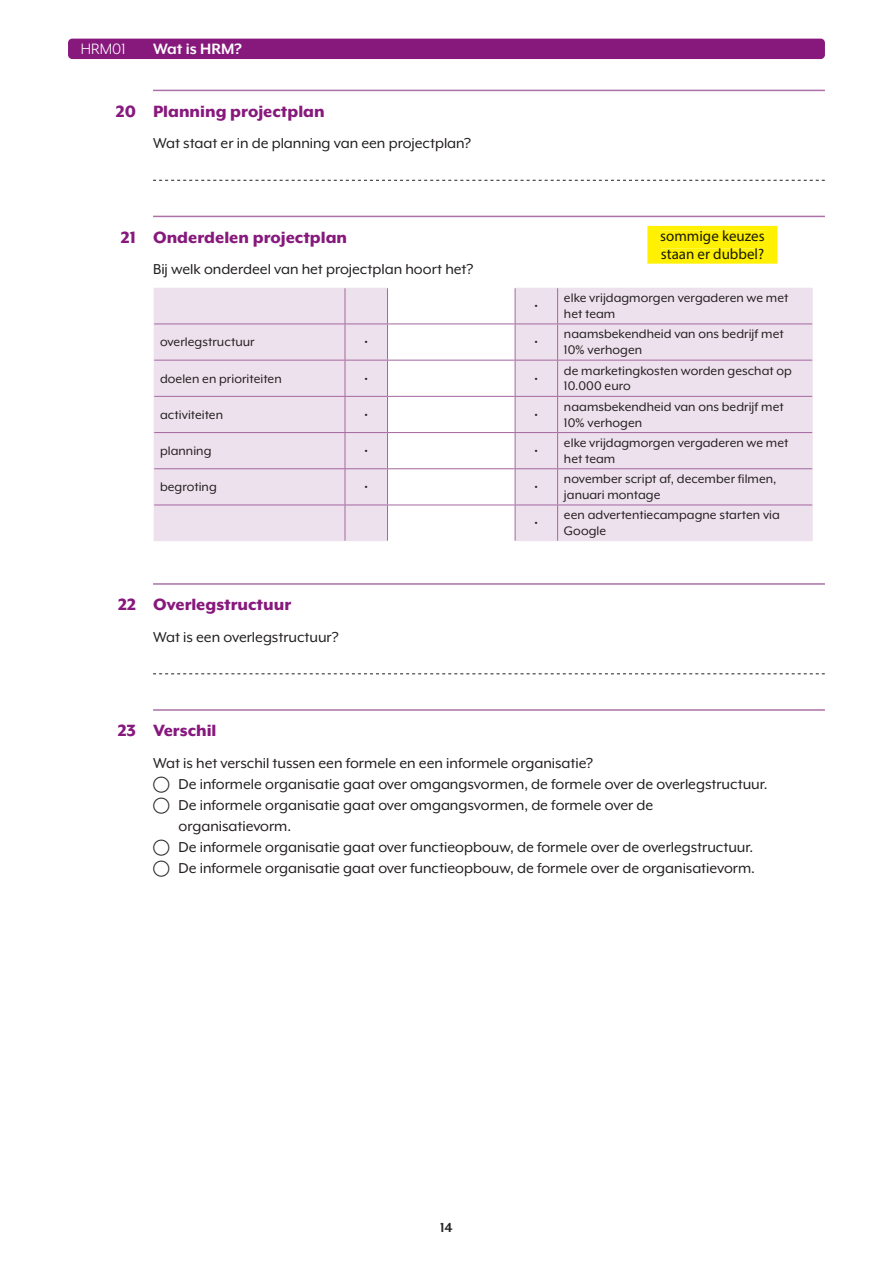
<style>
.page{position:relative;width:893px;height:1263px;background:#fff}
.page>*{position:absolute;margin:0;border:0;box-sizing:border-box;transform-origin:0 0}
.t1{font:800 18.75px "Mr Eaves XL Mod OT";color:#87197d}
.t2{font:700 17.25px "Mr Eaves XL Mod OT";color:#fff}
.t3{font:17.25px "Mr Eaves XL Mod OT";color:#fff}
.t4{font:16.5px "Mr Eaves XL Mod OT";color:#231f20}
.t5{font:15px/18px "Myriad Pro";color:#191a00}
.t6{font:700 15px "Mr Eaves XL San OT";color:#231f20}
.t7{font:14.25px/15.8px "Mr Eaves XL Mod OT";letter-spacing:.005em;color:#231f20}
</style>
<div class="page">
<hr style="left:153px;top:90px;width:672px;height:1px;background:#aa71a6">
<svg style="left:153px;top:180px;width:672px;height:1px"></svg>
<hr style="left:153px;top:216px;width:672px;height:1px;background:#aa71a6">
<hr style="left:153px;top:583px;width:672px;height:2px;background:#aa71a6">
<svg style="left:153px;top:673px;width:672px;height:1px"></svg>
<hr style="left:153px;top:709px;width:672px;height:2px;background:#aa71a6">
<div style="left:154px;top:288px;width:659px;height:253px;background:#ede1ed"></div>
<svg style="left:388px;top:288px;width:127px;height:253px"></svg>
<hr style="left:345px;top:288px;width:1px;height:36px;background:#a567a0">
<hr style="left:387px;top:288px;width:1px;height:36px;background:#a567a0">
<hr style="left:515px;top:288px;width:1px;height:36px;background:#a567a0">
<hr style="left:557px;top:288px;width:1px;height:36px;background:#a567a0">
<hr style="left:345px;top:324px;width:1px;height:36px;background:#a567a0">
<hr style="left:387px;top:324px;width:1px;height:36px;background:#a567a0">
<hr style="left:515px;top:324px;width:1px;height:36px;background:#a567a0">
<hr style="left:557px;top:324px;width:1px;height:36px;background:#a567a0">
<hr style="left:345px;top:360px;width:1px;height:36px;background:#a567a0">
<hr style="left:387px;top:360px;width:128px;height:1px;background:#a567a0">
<hr style="left:387px;top:360px;width:1px;height:36px;background:#a567a0">
<hr style="left:515px;top:360px;width:43px;height:1px;background:#a567a0">
<hr style="left:515px;top:360px;width:1px;height:36px;background:#a567a0">
<hr style="left:558px;top:360px;width:254px;height:1px;background:#a567a0">
<hr style="left:557px;top:360px;width:1px;height:36px;background:#a567a0">
<hr style="left:345px;top:397px;width:1px;height:35px;background:#a567a0">
<hr style="left:387px;top:397px;width:1px;height:35px;background:#a567a0">
<hr style="left:515px;top:397px;width:1px;height:35px;background:#a567a0">
<hr style="left:557px;top:397px;width:1px;height:35px;background:#a567a0">
<hr style="left:345px;top:433px;width:1px;height:35px;background:#a567a0">
<hr style="left:387px;top:432px;width:128px;height:1px;background:#a567a0">
<hr style="left:387px;top:433px;width:1px;height:35px;background:#a567a0">
<hr style="left:515px;top:432px;width:43px;height:1px;background:#a567a0">
<hr style="left:515px;top:433px;width:1px;height:35px;background:#a567a0">
<hr style="left:558px;top:432px;width:254px;height:1px;background:#a567a0">
<hr style="left:557px;top:433px;width:1px;height:35px;background:#a567a0">
<hr style="left:345px;top:469px;width:1px;height:36px;background:#a567a0">
<hr style="left:387px;top:469px;width:1px;height:36px;background:#a567a0">
<hr style="left:515px;top:469px;width:1px;height:36px;background:#a567a0">
<hr style="left:557px;top:469px;width:1px;height:36px;background:#a567a0">
<hr style="left:345px;top:505px;width:1px;height:36px;background:#a567a0">
<hr style="left:387px;top:505px;width:128px;height:1px;background:#a567a0">
<hr style="left:387px;top:505px;width:1px;height:36px;background:#a567a0">
<hr style="left:515px;top:505px;width:43px;height:1px;background:#a567a0">
<hr style="left:515px;top:505px;width:1px;height:36px;background:#a567a0">
<hr style="left:558px;top:505px;width:254px;height:1px;background:#a567a0">
<hr style="left:557px;top:505px;width:1px;height:36px;background:#a567a0">
<hr style="left:387px;top:324px;width:128px;height:1px;background:#a567a0">
<hr style="left:515px;top:324px;width:43px;height:1px;background:#a567a0">
<hr style="left:558px;top:324px;width:254px;height:1px;background:#a567a0">
<hr style="left:387px;top:396px;width:128px;height:1px;background:#a567a0">
<hr style="left:515px;top:396px;width:43px;height:1px;background:#a567a0">
<hr style="left:558px;top:396px;width:254px;height:1px;background:#a567a0">
<hr style="left:387px;top:468px;width:128px;height:1px;background:#a567a0">
<hr style="left:515px;top:468px;width:43px;height:1px;background:#a567a0">
<hr style="left:558px;top:468px;width:254px;height:1px;background:#a567a0">
<hr style="left:154px;top:324px;width:191px;height:1px;background:#a567a0">
<hr style="left:345px;top:324px;width:42px;height:1px;background:#a567a0">
<hr style="left:154px;top:396px;width:191px;height:1px;background:#a567a0">
<hr style="left:345px;top:396px;width:42px;height:1px;background:#a567a0">
<hr style="left:154px;top:468px;width:191px;height:1px;background:#a567a0">
<hr style="left:345px;top:468px;width:42px;height:1px;background:#a567a0">
<hr style="left:154px;top:360px;width:191px;height:1px;background:#a567a0">
<hr style="left:345px;top:360px;width:42px;height:1px;background:#a567a0">
<hr style="left:154px;top:432px;width:191px;height:1px;background:#a567a0">
<hr style="left:345px;top:432px;width:42px;height:1px;background:#a567a0">
<hr style="left:154px;top:505px;width:191px;height:1px;background:#a567a0">
<hr style="left:345px;top:505px;width:42px;height:1px;background:#a567a0">
<svg style="left:647px;top:226px;width:130px;height:38px;background:#fff10d"></svg>
<div style="left:661px;top:231px;width:104px;height:14px;background:#fff101"></div>
<div style="left:661px;top:249px;width:102px;height:11px;background:#fff101"></div>
<div style="left:68px;top:39px;width:757px;height:20px;background:#87197d;border-radius:4px"></div>
<p class="t3" style="left:81px;top:40px;width:46px">HRM01</p>
<p class="t2" style="left:153px;top:40px;width:90px">Wat is HRM?</p>
<p class="t1" style="left:116px;top:102px;width:210px">20 Planning projectplan</p>
<p class="t4" style="left:153px;top:135px;width:320px">Wat staat er in de planning van een projectplan?</p>
<p class="t1" style="left:121px;top:228px;width:228px">21 Onderdelen projectplan</p>
<p class="t4" style="left:153px;top:261px;width:322px">Bij welk onderdeel van het projectplan hoort het?</p>
<p class="t5" style="left:660px;top:227px;width:106px">sommige keuzes staan er dubbel?</p>
<p class="t7" style="left:535px;top:298px;width:5px">•</p>
<p class="t7" style="left:564px;top:290px;width:226px">elke vrijdagmorgen vergaderen we met het team</p>
<p class="t7" style="left:160px;top:334px;width:96px">overlegstructuur</p>
<p class="t7" style="left:365px;top:334px;width:5px">•</p>
<p class="t7" style="left:535px;top:334px;width:5px">•</p>
<p class="t7" style="left:564px;top:326px;width:221px">naamsbekendheid van ons bedrijf met<br>10% verhogen</p>
<p class="t7" style="left:160px;top:370px;width:123px">doelen en prioriteiten</p>
<p class="t7" style="left:365px;top:370px;width:5px">•</p>
<p class="t7" style="left:535px;top:370px;width:5px">•</p>
<p class="t7" style="left:564px;top:362px;width:230px">de marketingkosten worden geschat op<br>10.000 euro</p>
<p class="t7" style="left:160px;top:407px;width:65px">activiteiten</p>
<p class="t7" style="left:365px;top:407px;width:5px">•</p>
<p class="t7" style="left:535px;top:407px;width:5px">•</p>
<p class="t7" style="left:564px;top:399px;width:221px">naamsbekendheid van ons bedrijf met<br>10% verhogen</p>
<p class="t7" style="left:160px;top:443px;width:53px">planning</p>
<p class="t7" style="left:365px;top:443px;width:5px">•</p>
<p class="t7" style="left:535px;top:443px;width:5px">•</p>
<p class="t7" style="left:564px;top:435px;width:226px">elke vrijdagmorgen vergaderen we met het team</p>
<p class="t7" style="left:160px;top:479px;width:58px">begroting</p>
<p class="t7" style="left:365px;top:479px;width:5px">•</p>
<p class="t7" style="left:535px;top:479px;width:5px">•</p>
<p class="t7" style="left:564px;top:471px;width:214px">november script af, december filmen, januari montage</p>
<p class="t7" style="left:535px;top:515px;width:5px">•</p>
<p class="t7" style="left:564px;top:507px;width:217px">een advertentiecampagne starten via<br>Google</p>
<p class="t1" style="left:118px;top:595px;width:174px">22 Overlegstructuur</p>
<p class="t4" style="left:153px;top:629px;width:187px">Wat is een overlegstructuur?</p>
<p class="t1" style="left:118px;top:721px;width:100px">23 Verschil</p>
<p class="t4" style="left:153px;top:755px;width:441px">Wat is het verschil tussen een formele en een informele organisatie?</p>
<p class="t4" style="left:153px;top:776px;width:616px">◯ De informele organisatie gaat over omgangsvormen, de formele over de overlegstructuur.</p>
<p class="t4" style="left:153px;top:797px;width:502px">◯ De informele organisatie gaat over omgangsvormen, de formele over de</p>
<p class="t4" style="left:179px;top:818px;width:114px">organisatievorm.</p>
<p class="t4" style="left:153px;top:839px;width:602px">◯ De informele organisatie gaat over functieopbouw, de formele over de overlegstructuur.</p>
<p class="t4" style="left:153px;top:860px;width:603px">◯ De informele organisatie gaat over functieopbouw, de formele over de organisatievorm.</p>
<p class="t6" style="left:440px;top:1220px;width:14px">14</p>
</div>
